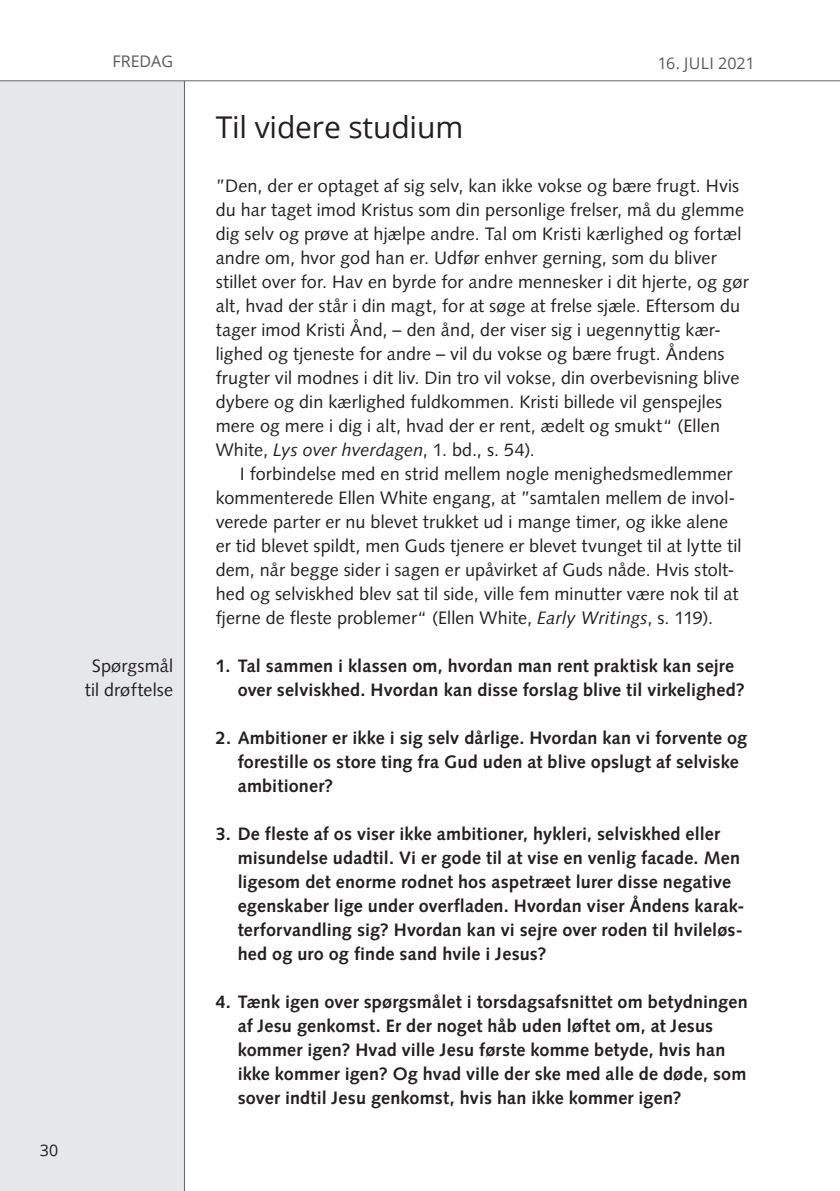
<style>
.page{position:relative;width:840px;height:1191px;background:#fff}
.page>*{position:absolute;margin:0;border:0;box-sizing:border-box;transform-origin:0 0}
.Overskrift_ugedage{font:30px "Open Sans";letter-spacing:-.005em;color:#231f20}
.Brød_dot{font:700 18px/24px "Syntax LT Std";letter-spacing:.01em;color:#231f20}
.Brød{font:18px/24px "Syntax LT Std";letter-spacing:.005em;color:#231f20}
.Brød_m__indryk{font:18px/24px "Syntax LT Std";letter-spacing:.005em;color:#231f20}
.Margin{font:18px "Syntax LT Std";letter-spacing:.01em;color:#231f20}
.dato{font:16px "Open Sans";letter-spacing:.01em;color:#57585a}
.Ugedag{font:16px "Open Sans";color:#57585a}
.t1{font:16px "Open Sans";color:#231f20}
.s1{font-style:italic}
</style>
<div class="page">
<div style="left:0;top:0;width:184px;height:1191px;background:#e6e7e9"></div>
<hr style="left:184px;top:0;width:1px;height:1191px;background:#636366">
<div style="left:0;top:0;width:839px;height:81px;background:#fff"></div>
<hr style="left:0;top:80px;width:839px;height:1px;background:#636366">
<p class="Ugedag" style="left:112px;top:50px;width:62px">FREDAG</p>
<p class="Margin" style="left:92px;top:655px;width:83px">Spørgsmål</p>
<p class="Margin" style="left:85px;top:679px;width:90px">til drøftelse</p>
<p class="t1" style="left:40px;top:1138px;width:20px">30</p>
<p class="Overskrift_ugedage" style="left:215px;top:106px;width:249px">Til videre studium</p>
<p class="dato" style="left:657px;top:52px;width:99px">16. JULI 2021</p>
<p class="Brød" style="left:215px;top:174px;width:534px">”Den, der er optaget af sig selv, kan ikke vokse og bære frugt. Hvis du har taget imod Kristus som din personlige frelser, må du glemme dig selv og prøve at hjælpe andre. Tal om Kristi kærlighed og fortæl andre om, hvor god han er. Udfør enhver gerning, som du bliver stillet over for. Hav en byrde for andre mennesker i dit hjerte, og gør alt, hvad der står i din magt, for at søge at frelse sjæle. Eftersom du tager imod Kristi Ånd, – den ånd, der viser sig i uegennyttig kær&shy;lighed og tjeneste for andre – vil du vokse og bære frugt. Åndens frugter vil modnes i dit liv. Din tro vil vokse, din overbevisning blive dybere og din kærlighed fuldkommen. Kristi billede vil genspejles mere og mere i dig i alt, hvad der er rent, ædelt og smukt“ (Ellen White, <span class="s1">Lys over hverdagen</span>, 1. bd., s. 54).</p>
<p class="Brød_m__indryk" style="left:215px;top:462px;width:527px;text-indent:24px">I forbindelse med en strid mellem nogle menighedsmedlemmer kommenterede Ellen White engang, at ”samtalen mellem de invol&shy;verede parter er nu blevet trukket ud i mange timer, og ikke alene er tid blevet spildt, men Guds tjenere er blevet tvunget til at lytte til dem, når begge sider i sagen er upåvirket af Guds nåde. Hvis stolt&shy;hed og selviskhed blev sat til side, ville fem minutter være nok til at fjerne de fleste problemer“ (Ellen White, <span class="s1">Early Writings</span>, s. 119).</p>
<p class="Brød_dot" style="left:237px;top:654px;width:508px;text-indent:-22px">1. Tal sammen i klassen om, hvordan man rent praktisk kan sejre over selviskhed. Hvordan kan disse forslag blive til virkelighed?</p>
<p class="Brød_dot" style="left:237px;top:726px;width:511px;text-indent:-22px">2. Ambitioner er ikke i sig selv dårlige. Hvordan kan vi forvente og forestille os store ting fra Gud uden at blive opslugt af selviske ambitioner?</p>
<p class="Brød_dot" style="left:237px;top:822px;width:508px;text-indent:-22px">3. De fleste af os viser ikke ambitioner, hykleri, selviskhed eller misundelse udadtil. Vi er gode til at vise en venlig facade. Men ligesom det enorme rodnet hos aspetræet lurer disse negative egenskaber lige under overfladen. Hvordan viser Åndens karak&shy;terforvandling sig? Hvordan kan vi sejre over roden til hvileløs&shy;hed og uro og finde sand hvile i Jesus?</p>
<p class="Brød_dot" style="left:237px;top:990px;width:511px;text-indent:-22px">4. Tænk igen over spørgsmålet i torsdagsafsnittet om betydningen af Jesu genkomst. Er der noget håb uden løftet om, at Jesus kommer igen? Hvad ville Jesu første komme betyde, hvis han ikke kommer igen? Og hvad ville der ske med alle de døde, som sover indtil Jesu genkomst, hvis han ikke kommer igen?</p>
</div>
